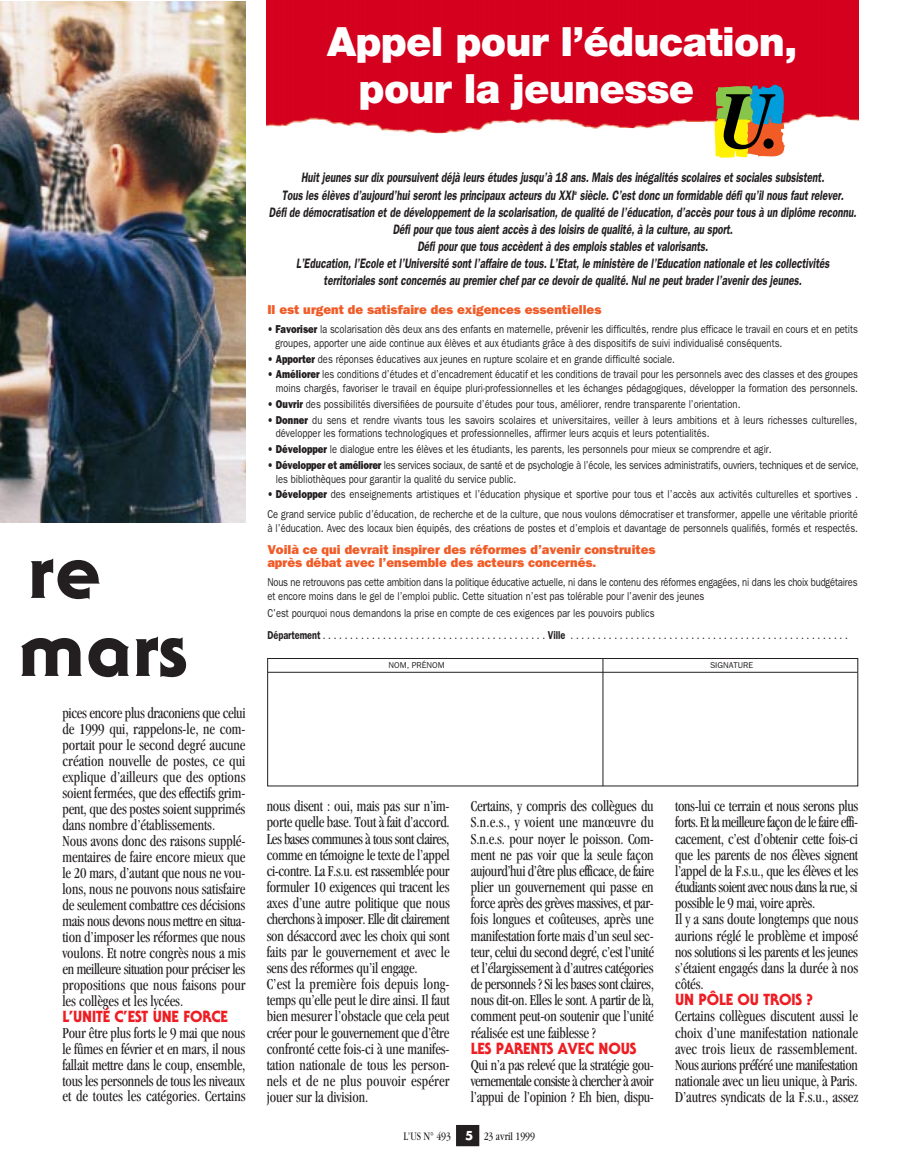
<style>
.page{position:relative;width:923px;height:1169px;background:#fff}
.page>*{position:absolute;margin:0;border:0;box-sizing:border-box;transform-origin:0 0}
.t1{font:800 75px/78px "Serif Gothic";letter-spacing:.01em;color:#231f20}
.t2{font:900 40.35px/46.2px "Helvetica Neue";letter-spacing:-.02em;color:#fff}
.t3{font:condensed 15.75px/16.2px "Garamond";letter-spacing:-.01em;color:#231f20;text-align:justify;scale:.92 1}
.t4{font:800 15.75px "Serif Gothic";letter-spacing:-.005em;color:#ee1d23;scale:.95 1}
.t5{font:600 13.65px/17.1px "Franklin Gothic";color:#231f20;text-align:center;scale:.72 1}
.t6{font:800 12.9px/12.9px "Franklin Gothic";color:#f15b26}
.t7{font:12px "Garamond";color:#231f20;scale:.77 1}
.t8{font:11.4px/13.6px "Franklin Gothic";color:#231f20;scale:.82 1}
.t9{font:11.4px/13.8px "Franklin Gothic";color:#231f20;scale:.8 1}
.t10{font:8.55px "Franklin Gothic";color:#231f20}
.s1{font-weight:800}
.s2{font-weight:600}
.s3{font-family:"Futura";font-weight:700;color:#fff}
</style>
<div class="page">
<div style="left:456px;top:1124px;width:23px;height:22px;background:#231f20"></div>
<hr style="left:268px;top:672px;width:589px;height:1px;background:#231f20">
<div style="left:267px;top:658px;width:591px;height:128px;border:1px solid #231f20"></div>
<hr style="left:602px;top:658px;width:1px;height:128px;background:#231f20">
<img style="left:267px;top:0;width:591px;height:134px">
<svg style="left:714px;top:82px;width:72px;height:76px;background:#8b7e4a"></svg>
<div style="left:763px;top:138px;width:10px;height:11px;background:#000;border-radius:50%"></div>
<img style="left:0;top:1px;width:245px;height:521px">
<h2 class="t2" style="left:358px;top:22px;width:440px;text-indent:-32px">Appel pour l’éducation, pour la jeunesse</h2>
<h1 class="t1" style="left:18px;top:539px;width:171px">re mars</h1>
<p class="t3" style="left:62px;top:706px;width:200px;text-align:left">pices encore plus draconiens que celui de 1999 qui, rappelons-le, ne com&shy;portait pour le second degré aucune création nouvelle de postes, ce qui explique d’ailleurs que des options soient fermées, que des effectifs grim&shy;pent, que des postes soient supprimés dans nombre d’établissements.<br>Nous avons donc des raisons supplé&shy;mentaires de faire encore mieux que le 20 mars, d’autant que nous ne vou&shy;lons, nous ne pouvons nous satisfaire de seulement combattre ces décisions mais nous devons nous mettre en situa&shy;tion d’imposer les réformes que nous voulons. Et notre congrès nous a mis en meilleure situation pour préciser les propositions que nous faisons pour les collèges et les lycées.</p>
<p class="t4" style="left:62px;top:1010px;width:176px">L’UNITÉ C’EST UNE FORCE</p>
<p class="t3" style="left:62px;top:1025px;width:200px">Pour être plus forts le 9 mai que nous le fûmes en février et en mars, il nous fallait mettre dans le coup, ensemble, tous les personnels de tous les niveaux et de toutes les catégories. Certains</p>
<p class="t5" style="left:269px;top:170px;width:820px">Huit jeunes sur dix poursuivent déjà leurs études jusqu’à 18 ans. Mais des inégalités scolaires et sociales subsistent.<br>Tous les élèves d’aujourd’hui seront les principaux acteurs du XXI<sup>e</sup> siècle. C’est donc un formidable défi qu’il nous faut relever.<br>Défi de démocratisation et de développement de la scolarisation, de qualité de l’éducation, d’accès pour tous à un diplôme reconnu.<br>Défi pour que tous aient accès à des loisirs de qualité, à la culture, au sport.<br>Défi pour que tous accèdent à des emplois stables et valorisants.<br>L ’Education, l’Ecole et l’Université sont l’affaire de tous. L ’Etat, le ministère de l’Education nationale et les collectivités territoriales sont concernés au premier chef par ce devoir de qualité. Nul ne peut brader l’avenir des jeunes.</p>
<p class="t6" style="left:267px;top:304px;width:335px">Il est urgent de satisfaire des exigences essentielles</p>
<p class="t9" style="left:275px;top:323px;width:729px;text-indent:-8px">• <span class="s1">Favoriser</span> la scolarisation dès deux ans des enfants en maternelle, prévenir les difficultés, rendre plus efficace le travail en cours et en petits groupes, apporter une aide continue aux élèves et aux étudiants grâce à des dispositifs de suivi individualisé conséquents.</p>
<p class="t8" style="left:267px;top:353px;width:498px">• <span class="s1">Apporter</span> des réponses éducatives aux jeunes en rupture scolaire et en grande difficulté sociale.</p>
<p class="t8" style="left:267px;top:368px;width:721px;text-align:right">• <span class="s1">Améliorer</span> les conditions d’études et d’encadrement éducatif et les conditions de travail pour les personnels avec des classes et des groupes moins chargés, favoriser le travail en équipe pluri-professionnelles et les échanges pédagogiques, développer la formation des personnels.</p>
<p class="t8" style="left:267px;top:398px;width:578px">• <span class="s1">Ouvrir</span> des possibilités diversifiées de poursuite d’études pour tous, améliorer, rendre transparente l’orientation.</p>
<p class="t8" style="left:276px;top:414px;width:710px;text-indent:-8px">• <span class="s1">Donner</span> du sens et rendre vivants tous les savoirs scolaires et universitaires, veiller à leurs ambitions et à leurs richesses culturelles, développer les formations technologiques et professionnelles, affirmer leurs acquis et leurs potentialités.</p>
<p class="t8" style="left:267px;top:443px;width:616px">• <span class="s1">Développer</span> le dialogue entre les élèves et les étudiants, les parents, les personnels pour mieux se comprendre et agir.</p>
<p class="t8" style="left:276px;top:459px;width:712px;text-indent:-8px">• <span class="s1">Développer et améliorer</span> les services sociaux, de santé et de psychologie à l’école, les services administratifs, ouvriers, techniques et de service, les bibliothèques pour garantir la qualité du service public.</p>
<p class="t8" style="left:267px;top:485px;width:721px;line-height:19.8px">• <span class="s1">Développer</span> des enseignements artistiques et l’éducation physique et sportive pour tous et l’accès aux activités culturelles et sportives .<br>Ce grand service public d’éducation, de recherche et de la culture, que nous voulons démocratiser et transformer, appelle une véritable priorité</p>
<p class="t8" style="left:267px;top:522px;width:721px">à l’éducation. Avec des locaux bien équipés, des créations de postes et d’emplois et davantage de personnels qualifiés, formés et respectés.</p>
<p class="t6" style="left:267px;top:544px;width:389px">Voilà ce qui devrait inspirer des réformes d’avenir construites après débat avec l’ensemble des acteurs concernés.</p>
<p class="t8" style="left:267px;top:576px;width:721px">Nous ne retrouvons pas cette ambition dans la politique éducative actuelle, ni dans le contenu des réformes engagées, ni dans les choix budgétaires et encore moins dans le gel de l’emploi public. Cette situation n’est pas tolérable pour l’avenir des jeunes</p>
<p class="t8" style="left:267px;top:603px;width:709px;line-height:21.9px">C’est pourquoi nous demandons la prise en compte de ces exigences par les pouvoirs publics<br><span class="s2">Département</span> . . . . . . . . . . . . . . . . . . . . . . . . . . . . . . . . . . . . . . . . . <span class="s2">Ville</span> . . . . . . . . . . . . . . . . . . . . . . . . . . . . . . . . . . . . . . . . . . . . . . . . . . .</p>
<p class="t10" style="left:388px;top:662px;width:58px">NOM, PRÉNOM</p>
<p class="t10" style="left:710px;top:662px;width:45px">SIGNATURE</p>
<p class="t3" style="left:267px;top:799px;width:200px;text-align:left">nous disent : oui, mais pas sur n’im&shy;porte quelle base. Tout à fait d’accord.<br>Les bases communes à tous sont claires, comme en témoigne le texte de l’appel ci-contre. La F.s.u. est rassemblée pour formuler 10 exigences qui tracent les axes d’une autre politique que nous cherchons à imposer. Elle dit clairement son désaccord avec les choix qui sont faits par le gouvernement et avec le sens des réformes qu’il engage.<br>C’est la première fois depuis long&shy;temps qu’elle peut le dire ainsi. Il faut bien mesurer l’obstacle que cela peut créer pour le gouvernement que d’être confronté cette fois-ci à une manifes&shy;tation nationale de tous les person&shy;nels et de ne plus pouvoir espérer jouer sur la division.</p>
<p class="t3" style="left:471px;top:799px;width:201px">Certains, y compris des collègues du S.n.e.s., y voient une manœuvre du S.n.e.s. pour noyer le poisson. Com&shy;ment ne pas voir que la seule façon aujourd’hui d’être plus efficace, de faire plier un gouvernement qui passe en force après des grèves massives, et par&shy;fois longues et coûteuses, après une manifestation forte mais d’un seul sec&shy;teur, celui du second degré, c’est l’unité et l’élargissement à d’autres catégories de personnels ? Si les bases sont claires, nous dit-on. Elles le sont. A partir de là, comment peut-on soutenir que l’unité réalisée est une faiblesse ?</p>
<p class="t4" style="left:471px;top:1042px;width:176px">LES PARENTS AVEC NOUS</p>
<p class="t3" style="left:471px;top:1058px;width:200px">Qui n’a pas relevé que la stratégie gou&shy;vernementale consiste à chercher à avoir l’appui de l’opinion ? Eh bien, dispu-</p>
<p class="t7" style="left:403px;top:1132px;width:173px">L’US N° 493 <span class="s3">5</span> 23 avril 1999</p>
<p class="t3" style="left:675px;top:799px;width:201px;text-align:left">tons-lui ce terrain et nous serons plus forts. Et la meilleure façon de le faire effi&shy;cacement, c’est d’obtenir cette fois-ci que les parents de nos élèves signent l’appel de la F.s.u., que les élèves et les étudiants soient avec nous dans la rue, si possible le 9 mai, voire après.<br>Il y a sans doute longtemps que nous aurions réglé le problème et imposé nos solutions si les parents et les jeunes s’étaient engagés dans la durée à nos côtés.</p>
<p class="t4" style="left:675px;top:994px;width:147px">UN PÔLE OU TROIS ?</p>
<p class="t3" style="left:675px;top:1009px;width:200px">Certains collègues discutent aussi le choix d’une manifestation nationale avec trois lieux de rassemblement.<br>Nous aurions préféré une manifestation nationale avec un lieu unique, à Paris.<br>D’autres syndicats de la F.s.u., assez</p>
</div>
